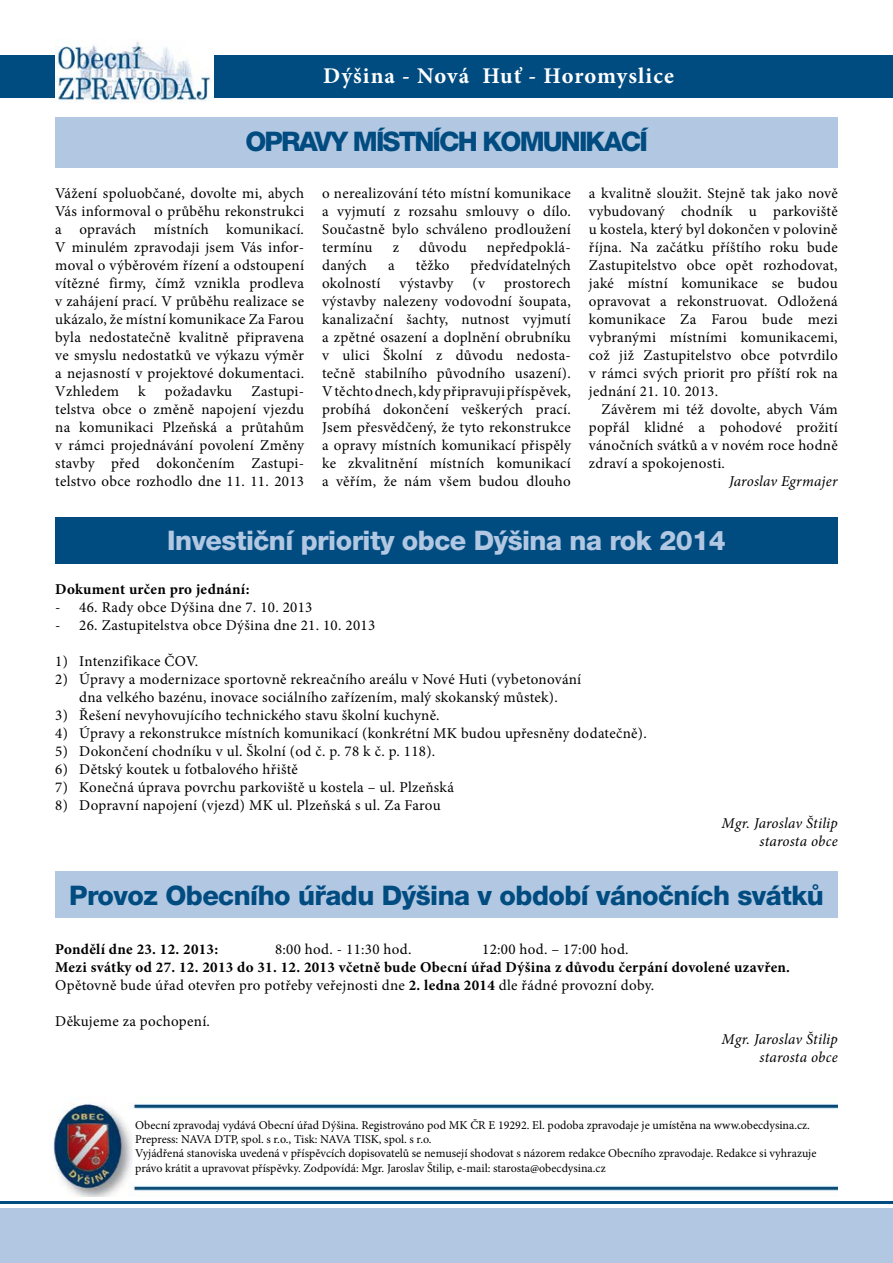
<style>
.page{position:relative;width:893px;height:1263px;background:#fff}
.page>*{position:absolute;margin:0;border:0;box-sizing:border-box;transform-origin:0 0}
.t1{font:800 27px "Helvetica Neue CE";letter-spacing:-.02em;color:#004c80}
.t2{font:800 27px "Helvetica Neue CE";letter-spacing:-.02em;color:#b2c7e2}
.t3{font:800 27px "Helvetica Neue CE";letter-spacing:-.07em;color:#004c80}
.t4{font:700 22.5px "Minion Pro";letter-spacing:.045em;color:#fff}
.t5{font:15px/18px "Minion Pro";letter-spacing:.02em;color:#000;text-align:justify}
.t6{font:700 15px/18px "Minion Pro";letter-spacing:.02em;color:#000}
.t7{font:italic 15px/18px "Minion Pro";letter-spacing:.01em;color:#000;text-align:right}
.t8{font:12px/14.4px "Minion Pro";color:#000}
.s1{font-weight:400}
</style>
<div class="page">
<div style="left:0;top:1208px;width:893px;height:55px;background:#b2c7e2"></div>
<hr style="left:0;top:1201px;width:893px;height:2px;background:#004c80">
<img style="left:53px;top:1103px;width:785px;height:93px">
<svg style="left:0;top:55px;width:893px;height:43px;fill:#004c80"></svg>
<div style="left:55px;top:517px;width:783px;height:46px;background:#004c80"></div>
<div style="left:55px;top:871px;width:783px;height:46px;background:#b2c7e2"></div>
<div style="left:55px;top:117px;width:783px;height:51px;background:#b2c7e2"></div>
<h2 class="t4" style="left:323px;top:60px;width:352px">Dýšina - Nová Huť - Horomyslice</h2>
<h1 class="t3" style="left:245px;top:127px;width:404px">Opravy místních komunikací</h1>
<p class="t5" style="left:55px;top:184px;width:250px">Vážení spoluobčané, dovolte mi, abych Vás informoval o průběhu rekonstrukci a opravách místních komunikací.<br>V minulém zpravodaji jsem Vás infor&shy;moval o výběrovém řízení a odstoupení vítězné firmy, čímž vznikla prodleva v zahájení prací. V průběhu realizace se ukázalo, že místní komunikace Za Farou byla nedostatečně kvalitně připravena ve smyslu nedostatků ve výkazu výměr a nejasností v projektové dokumentaci.<br>Vzhledem</p>
<p class="t5" style="left:322px;top:184px;width:250px">o nerealizování této místní komunikace a vyjmutí z rozsahu smlouvy o dílo.<br>Součastně bylo schváleno prodloužení termínu</p>
<p class="t5" style="left:589px;top:184px;width:250px">a kvalitně sloužit. Stejně tak jako nově vybudovaný chodník u parkoviště u kostela, který byl dokončen v polovině října. Na začátku příštího roku bude Zastupitelstvo obce opět rozhodovat, jaké místní komunikace se budou opravovat a rekonstruovat. Odložená komunikace Za Farou bude mezi vybranými místními komunikacemi, což již Zastupitelstvo obce potvrdilo v rámci svých priorit pro příští rok na jednání 21. 10. 2013.</p>
<p class="t5" style="left:589px;top:400px;width:250px;text-indent:13px">Závěrem mi též dovolte, abych Vám popřál klidné a pohodové prožití vánočních svátků a v novém roce hodně zdraví a spokojenosti.</p>
<p class="t7" style="left:729px;top:472px;width:110px">Jaroslav Egrmajer</p>
<p class="t5" style="left:393px;top:238px;width:8px">z</p>
<p class="t5" style="left:419px;top:238px;width:49px">důvodu</p>
<p class="t5" style="left:487px;top:238px;width:85px">nepředpoklá-</p>
<p class="t5" style="left:322px;top:256px;width:46px">daných</p>
<p class="t5" style="left:388px;top:256px;width:8px">a</p>
<p class="t5" style="left:416px;top:256px;width:35px">těžko</p>
<p class="t5" style="left:471px;top:256px;width:102px">předvídatelných</p>
<p class="t5" style="left:322px;top:274px;width:60px">okolností</p>
<p class="t5" style="left:400px;top:274px;width:55px">výstavby</p>
<p class="t5" style="left:473px;top:274px;width:14px">(v</p>
<p class="t5" style="left:322px;top:274px;width:250px;text-indent:182px">prostorech výstavby nalezeny vodovodní šoupata, kanalizační šachty, nutnost vyjmutí a zpětné osazení a doplnění obrubníku v ulici Školní z důvodu nedosta&shy;tečně stabilního původního usazení).<br>V těchto dnech, kdy připravuji příspěvek, probíhá dokončení veškerých prací.<br>Jsem přesvědčený, že tyto rekonstrukce a opravy místních komunikací přispěly ke zkvalitnění místních komunikací a věřím, že nám všem budou dlouho</p>
<p class="t5" style="left:138px;top:382px;width:9px">k</p>
<p class="t5" style="left:165px;top:382px;width:69px">požadavku</p>
<p class="t5" style="left:55px;top:382px;width:250px;text-indent:196px">Zastupi&shy;telstva obce o změně napojení vjezdu na komunikaci Plzeňská a průtahům v rámci projednávání povolení Změny stavby před dokončením Zastupi&shy;telstvo obce rozhodlo dne 11. 11. 2013</p>
<h1 class="t2" style="left:167px;top:526px;width:560px">Investiční priority obce Dýšina na rok 2014</h1>
<p class="t6" style="left:55px;top:580px;width:196px">Dokument určen pro jednání:</p>
<p class="t5" style="left:55px;top:598px;width:259px">- 46. Rady obce Dýšina dne 7. 10. 2013</p>
<p class="t5" style="left:55px;top:616px;width:321px">- 26. Zastupitelstva obce Dýšina dne 21. 10. 2013</p>
<p class="t5" style="left:55px;top:652px;width:144px">1) Intenzifikace ČOV.</p>
<p class="t5" style="left:55px;top:670px;width:527px;text-align:center">2) Úpravy a modernizace sportovně rekreačního areálu v Nové Huti (vybetonování dna velkého bazénu, inovace sociálního zařízením, malý skokanský můstek).</p>
<p class="t5" style="left:55px;top:706px;width:386px">3) Řešení nevyhovujícího technického stavu školní kuchyně.</p>
<p class="t5" style="left:55px;top:724px;width:593px">4) Úpravy a rekonstrukce místních komunikací (konkrétní MK budou upřesněny dodatečně).</p>
<p class="t5" style="left:55px;top:742px;width:382px">5) Dokončení chodníku v ul. Školní (od č. p. 78 k č. p. 118).</p>
<p class="t5" style="left:55px;top:760px;width:244px">6) Dětský koutek u fotbalového hřiště</p>
<p class="t5" style="left:55px;top:778px;width:400px">7) Konečná úprava povrchu parkoviště u kostela – ul. Plzeňská</p>
<p class="t5" style="left:55px;top:796px;width:387px">8) Dopravní napojení (vjezd) MK ul. Plzeňská s ul. Za Farou</p>
<p class="t7" style="left:722px;top:814px;width:118px">Mgr. Jaroslav Štilip starosta obce</p>
<h1 class="t1" style="left:69px;top:881px;width:756px">Provoz Obecního úřadu Dýšina v období vánočních svátků</h1>
<p class="t6" style="left:55px;top:940px;width:164px">Pondělí dne 23. 12. 2013:</p>
<p class="t5" style="left:275px;top:940px;width:138px">8:00 hod. - 11:30 hod.</p>
<p class="t5" style="left:482px;top:940px;width:148px">12:00 hod. – 17:00 hod.</p>
<p class="t6" style="left:55px;top:958px;width:736px">Mezi svátky od 27. 12. 2013 do 31. 12. 2013 včetně bude Obecní úřad Dýšina z důvodu čerpání dovolené uzavřen.<br><span class="s1">Opětovně bude úřad otevřen pro potřeby veřejnosti dne</span> 2. ledna 2014 <span class="s1">dle řádné provozní doby.</span></p>
<p class="t5" style="left:55px;top:1012px;width:156px">Děkujeme za pochopení.</p>
<p class="t7" style="left:722px;top:1030px;width:118px">Mgr. Jaroslav Štilip starosta obce</p>
<p class="t8" style="left:135px;top:1118px;width:683px">Obecní zpravodaj vydává Obecní úřad Dýšina. Registrováno pod MK ČR E 19292. El. podoba zpravodaje je umístěna na www.obecdysina.cz.<br>Prepress: NAVA DTP, spol. s r.o., Tisk: NAVA TISK, spol. s r.o.<br>Vyjádřená stanoviska uvedená v příspěvcích dopisovatelů se nemusejí shodovat s názorem redakce Obecního zpravodaje. Redakce si vyhrazuje právo krátit a upravovat příspěvky. Zodpovídá: Mgr. Jaroslav Štilip, e-mail: starosta@obecdysina.cz</p>
</div>
